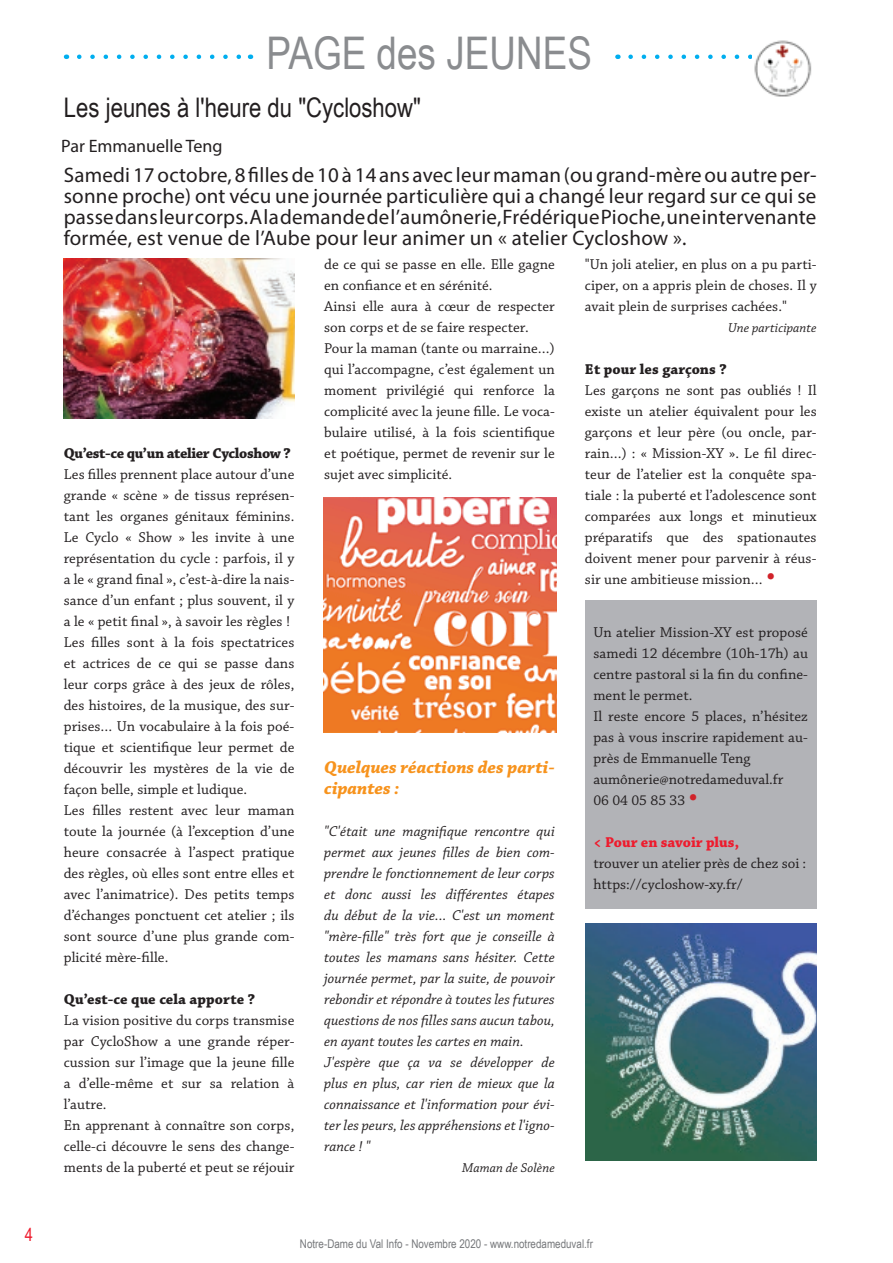
<style>
.page{position:relative;width:893px;height:1263px;background:#fff}
.page>*{position:absolute;margin:0;border:0;box-sizing:border-box;transform-origin:0 0}
.t1{font:45px "Arial Narrow";color:#8a8c8f}
.t2{font:27px "Arial Narrow";color:#231f20}
.t3{font:21px/21px "Myriad Pro";letter-spacing:.01em;color:#231f20;text-align:justify}
.t4{font:italic 700 18px/21px "Chaparral Pro";color:#f7931d}
.t5{font:18px "Myriad Pro";color:#231f20}
.t6{font:18px "Arial Narrow";color:#ee1b2d}
.t7{font:15px/21px "Chaparral Pro";letter-spacing:.005em;color:#231f20}
.t8{font:italic 15px/21px "Chaparral Pro";letter-spacing:.005em;color:#231f20}
.t9{font:700 15px "Chaparral Pro";color:#231f20}
.t10{font:700 15px "Chaparral Pro";letter-spacing:-.025em;color:#231f20}
.t11{font:700 15px "Chaparral Pro";color:#ee1b2d}
.t12{font:italic 13.5px "Chaparral Pro";letter-spacing:.005em;color:#231f20}
.t13{font:12px "Arial Narrow";color:#76787b}
.s1{font-size:30px;color:#d1232a}
</style>
<div class="page">
<svg style="left:79px;top:55px;width:162px;height:4px"></svg>
<svg style="left:631px;top:55px;width:121px;height:4px"></svg>
<img style="left:754px;top:40px;width:58px;height:57px">
<img style="left:324px;top:497px;width:233px;height:236px">
<img style="left:64px;top:258px;width:230px;height:161px">
<img style="left:585px;top:923px;width:231px;height:237px">
<div style="left:585px;top:601px;width:231px;height:308px;background:#b2b3b7"></div>
<p class="t6" style="left:25px;top:1221px;width:10px">4</p>
<h1 class="t1" style="left:266px;top:21px;width:327px">PAGE des JEUNES</h1>
<h2 class="t2" style="left:64px;top:88px;width:359px">Les jeunes à l'heure du "Cycloshow"</h2>
<p class="t5" style="left:61px;top:135px;width:163px">Par Emmanuelle Teng</p>
<p class="t3" style="left:64px;top:164px;width:754px">Samedi 17 octobre, 8 filles de 10 à 14 ans avec leur maman (ou grand-mère ou autre per&shy;sonne proche) ont vécu une journée particulière qui a changé leur regard sur ce qui se passe dans leur corps. A la demande de l’aumônerie, Frédérique Pioche, une intervenante formée, est venue de l’Aube pour leur animer un « atelier Cycloshow ».</p>
<p class="t10" style="left:64px;top:444px;width:229px">Qu’est-ce qu’un atelier Cycloshow ?</p>
<p class="t7" style="left:64px;top:464px;width:232px">Les filles prennent place autour d’une grande « scène » de tissus représen&shy;tant les organes génitaux féminins.<br>Le Cyclo « Show » les invite à une représentation du cycle : parfois, il y a le « grand final », c’est-à-dire la nais&shy;sance d’un enfant ; plus souvent, il y a le « petit final », à savoir les règles !<br>Les filles sont à la fois spectatrices et actrices de ce qui se passe dans leur corps grâce à des jeux de rôles, des histoires, de la musique, des sur&shy;prises… Un vocabulaire à la fois poé&shy;tique et scientifique leur permet de découvrir les mystères de la vie de façon belle, simple et ludique.<br>Les filles restent avec leur maman toute la journée (à l’exception d’une heure consacrée à l’aspect pratique des règles, où elles sont entre elles et avec l’animatrice). Des petits temps d’échanges ponctuent cet atelier ; ils sont source d’une plus grande com&shy;plicité mère-fille.</p>
<p class="t9" style="left:64px;top:990px;width:193px">Qu’est-ce que cela apporte ?</p>
<p class="t7" style="left:64px;top:1010px;width:232px">La vision positive du corps transmise par CycloShow a une grande réper&shy;cussion sur l’image que la jeune fille a d’elle-même et sur sa relation à l’autre.<br>En apprenant à connaître son corps, celle-ci découvre le sens des change&shy;ments de la puberté et peut se réjouir</p>
<p class="t7" style="left:324px;top:255px;width:232px">de ce qui se passe en elle. Elle gagne en confiance et en sérénité.<br>Ainsi elle aura à cœur de respecter son corps et de se faire respecter.<br>Pour la maman (tante ou marraine…) qui l’accompagne, c’est également un moment privilégié qui renforce la complicité avec la jeune fille. Le voca&shy;bulaire utilisé, à la fois scientifique et poétique, permet de revenir sur le sujet avec simplicité.</p>
<p class="t4" style="left:324px;top:758px;width:232px">Quelques réactions des parti&shy;cipantes :</p>
<p class="t8" style="left:324px;top:822px;width:232px">"C'était une magnifique rencontre qui permet aux jeunes filles de bien com&shy;prendre le fonctionnement de leur corps et donc aussi les différentes étapes du début de la vie... C'est un moment "mère-fille" très fort que je conseille à toutes les mamans sans hésiter. Cette journée permet, par la suite, de pouvoir rebondir et répondre à toutes les futures questions de nos filles sans aucun tabou, en ayant toutes les cartes en main.<br>J'espère que ça va se développer de plus en plus, car rien de mieux que la connaissance et l'information pour évi&shy;ter les peurs, les appréhensions et l'igno&shy;rance ! "</p>
<p class="t12" style="left:462px;top:1160px;width:94px">Maman de Solène</p>
<p class="t7" style="left:585px;top:255px;width:233px;text-align:justify">"Un joli atelier, en plus on a pu parti&shy;ciper, on a appris plein de choses. Il y avait plein de surprises cachées."</p>
<p class="t12" style="left:728px;top:320px;width:90px">Une participante</p>
<p class="t9" style="left:585px;top:361px;width:143px">Et pour les garçons ?</p>
<p class="t7" style="left:585px;top:381px;width:233px;text-align:justify">Les garçons ne sont pas oubliés ! Il existe un atelier équivalent pour les garçons et leur père (ou oncle, par&shy;rain…) : « Mission-XY ». Le fil direc&shy;teur de l’atelier est la conquête spa&shy;tiale : la puberté et l’adolescence sont comparées aux longs et minutieux préparatifs que des spationautes doivent mener pour parvenir à réus&shy;sir une ambitieuse mission… <span class="s1">•</span></p>
<p class="t7" style="left:593px;top:622px;width:216px">Un atelier Mission-XY est proposé samedi 12 décembre (10h-17h) au centre pastoral si la fin du confine&shy;ment le permet.<br>Il reste encore 5 places, n’hésitez pas à vous inscrire rapidement au&shy;près de Emmanuelle Teng aumônerie@notredameduval.fr<br>06 04 05 85 33 <span class="s1">•</span></p>
<p class="t11" style="left:593px;top:833px;width:147px">&lt; Pour en savoir plus,</p>
<p class="t7" style="left:593px;top:853px;width:214px">trouver un atelier près de chez soi : https://cycloshow-xy.fr/</p>
<p class="t13" style="left:300px;top:1235px;width:294px">Notre-Dame du Val Info - Novembre 2020 - www.notredameduval.fr</p>
</div>
